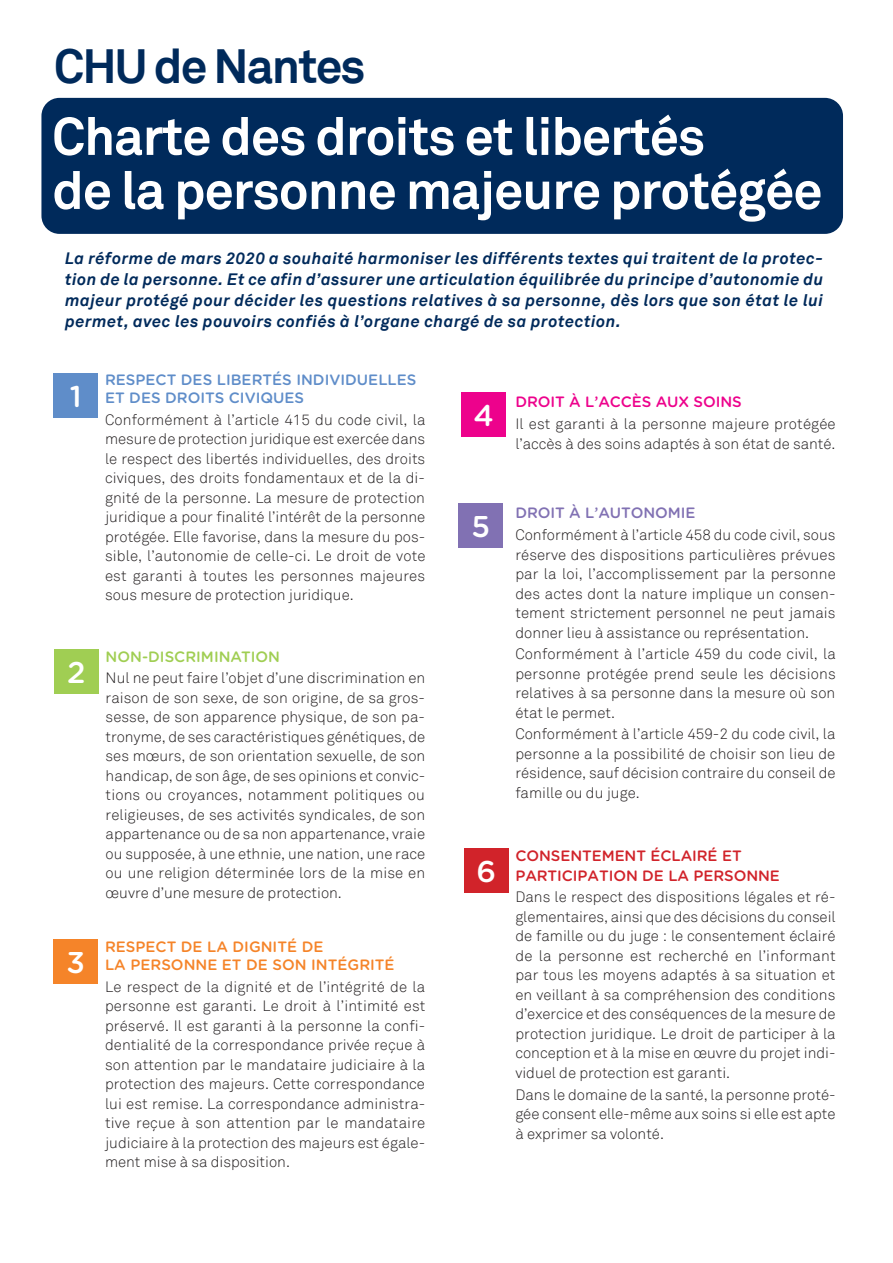
<style>
.page{position:relative;width:893px;height:1263px;background:#fff}
.page>*{position:absolute;margin:0;border:0;box-sizing:border-box;transform-origin:0 0}
.t1{font:700 52.5px/54px "Akkurat";letter-spacing:-.02em;color:#fff}
.t2{font:700 48px "Akkurat";letter-spacing:-.04em;color:#002a5b}
.t3{font:500 30px "Gotham Rounded";color:#fff}
.t4{font:italic 700 16.5px/21px "Akkurat";letter-spacing:.03em;color:#002a5b;text-align:justify}
.t5{font:300 15px/19.5px "Akkurat";color:#231f20;text-align:justify}
.t6{font:500 15px/18px "Gotham Rounded";color:#5f8dc9}
.t7{font:500 15px/18px "Gotham Rounded";color:#f58429}
.t8{font:500 15px/19.5px "Gotham Rounded";letter-spacing:-.005em;color:#d1232a}
.t9{font:500 15px "Gotham Rounded";letter-spacing:-.005em;color:#ed028c}
.t10{font:500 15px "Gotham Rounded";color:#a0ce53}
.t11{font:500 15px "Gotham Rounded";letter-spacing:-.005em;color:#8171b3}
</style>
<div class="page">
<div style="left:41px;top:98px;width:802px;height:136px;background:#002a5b;border-radius:18px"></div>
<div style="left:53px;top:373px;width:45px;height:44px;background:#5f8dc9"></div>
<div style="left:54px;top:649px;width:45px;height:45px;background:#a0ce53"></div>
<div style="left:53px;top:939px;width:45px;height:44px;background:#f58429"></div>
<div style="left:462px;top:392px;width:44px;height:45px;background:#ed028c"></div>
<div style="left:459px;top:503px;width:44px;height:45px;background:#8171b3"></div>
<div style="left:464px;top:848px;width:44px;height:45px;background:#d1232a"></div>
<h2 class="t2" style="left:54px;top:35px;width:313px">CHU de Nantes</h2>
<h1 class="t1" style="left:52px;top:110px;width:772px">Charte des droits et libertés<br>de la personne majeure protégée</h1>
<p class="t4" style="left:65px;top:248px;width:760px">La réforme de mars 2020 a souhaité harmoniser les différents textes qui traitent de la protec&shy;tion de la personne. Et ce afin d’assurer une articulation équilibrée du principe d’autonomie du majeur protégé pour décider les questions relatives à sa personne, dès lors que son état le lui permet, avec les pouvoirs confiés à l’organe chargé de sa protection.</p>
<h3 class="t3" style="left:70px;top:375px;width:13px">1</h3>
<h3 class="t3" style="left:67px;top:651px;width:20px">2</h3>
<h3 class="t3" style="left:66px;top:941px;width:20px">3</h3>
<p class="t6" style="left:105px;top:370px;width:313px">RESPECT DES LIBERTÉS INDIVIDUELLES<br>ET DES DROITS CIVIQUES</p>
<p class="t5" style="left:105px;top:410px;width:322px">Conformément à l’article 415 du code civil, la mesure de protection juridique est exercée dans le respect des libertés individuelles, des droits civiques, des droits fondamentaux et de la di&shy;gnité de la personne. La mesure de protection juridique a pour finalité l’intérêt de la personne protégée. Elle favorise, dans la mesure du pos&shy;sible, l’autonomie de celle-ci. Le droit de vote est garanti à toutes les personnes majeures sous mesure de protection juridique.</p>
<p class="t10" style="left:106px;top:645px;width:176px">NON-DISCRIMINATION</p>
<p class="t5" style="left:106px;top:668px;width:321px">Nul ne peut faire l’objet d’une discrimination en raison de son sexe, de son origine, de sa gros&shy;sesse, de son apparence physique, de son pa&shy;tronyme, de ses caractéristiques génétiques, de ses mœurs, de son orientation sexuelle, de son handicap, de son âge, de ses opinions et convic&shy;tions ou croyances, notamment politiques ou religieuses, de ses activités syndicales, de son appartenance ou de sa non appartenance, vraie ou supposée, à une ethnie, une nation, une race ou une religion déterminée lors de la mise en œuvre d’une mesure de protection.</p>
<p class="t7" style="left:105px;top:937px;width:291px">RESPECT DE LA DIGNITÉ DE<br>LA PERSONNE ET DE SON INTÉGRITÉ</p>
<p class="t5" style="left:105px;top:977px;width:322px">Le respect de la dignité et de l’intégrité de la personne est garanti. Le droit à l’intimité est préservé. Il est garanti à la personne la confi&shy;dentialité de la correspondance privée reçue à son attention par le mandataire judiciaire à la protection des majeurs. Cette correspondance lui est remise. La correspondance administra&shy;tive reçue à son attention par le mandataire judiciaire à la protection des majeurs est égale&shy;ment mise à sa disposition.</p>
<h3 class="t3" style="left:474px;top:394px;width:22px">4</h3>
<h3 class="t3" style="left:472px;top:505px;width:20px">5</h3>
<h3 class="t3" style="left:476px;top:850px;width:21px">6</h3>
<p class="t9" style="left:515px;top:391px;width:228px">DROIT À L’ACCÈS AUX SOINS</p>
<p class="t5" style="left:515px;top:414px;width:322px">Il est garanti à la personne majeure protégée l’accès à des soins adaptés à son état de santé.</p>
<p class="t11" style="left:515px;top:502px;width:182px">DROIT À L’AUTONOMIE</p>
<p class="t5" style="left:515px;top:525px;width:322px">Conformément à l’article 458 du code civil, sous réserve des dispositions particulières prévues par la loi, l’accomplissement par la personne des actes dont la nature implique un consen&shy;tement strictement personnel ne peut jamais donner lieu à assistance ou représentation.</p>
<p class="t5" style="left:515px;top:644px;width:322px">Conformément à l’article 459 du code civil, la personne protégée prend seule les décisions relatives à sa personne dans la mesure où son état le permet.</p>
<p class="t5" style="left:515px;top:725px;width:322px">Conformément à l’article 459-2 du code civil, la personne a la possibilité de choisir son lieu de résidence, sauf décision contraire du conseil de famille ou du juge.</p>
<p class="t8" style="left:515px;top:845px;width:266px">CONSENTEMENT ÉCLAIRÉ ET<br>PARTICIPATION DE LA PERSONNE</p>
<p class="t5" style="left:515px;top:888px;width:322px">Dans le respect des dispositions légales et ré&shy;glementaires, ainsi que des décisions du conseil de famille ou du juge : le consentement éclairé de la personne est recherché en l’informant par tous les moyens adaptés à sa situation et en veillant à sa compréhension des conditions d’exercice et des conséquences de la mesure de protection juridique. Le droit de participer à la conception et à la mise en œuvre du projet indi&shy;viduel de protection est garanti.</p>
<p class="t5" style="left:515px;top:1085px;width:322px">Dans le domaine de la santé, la personne proté&shy;gée consent elle-même aux soins si elle est apte à exprimer sa volonté.</p>
</div>
